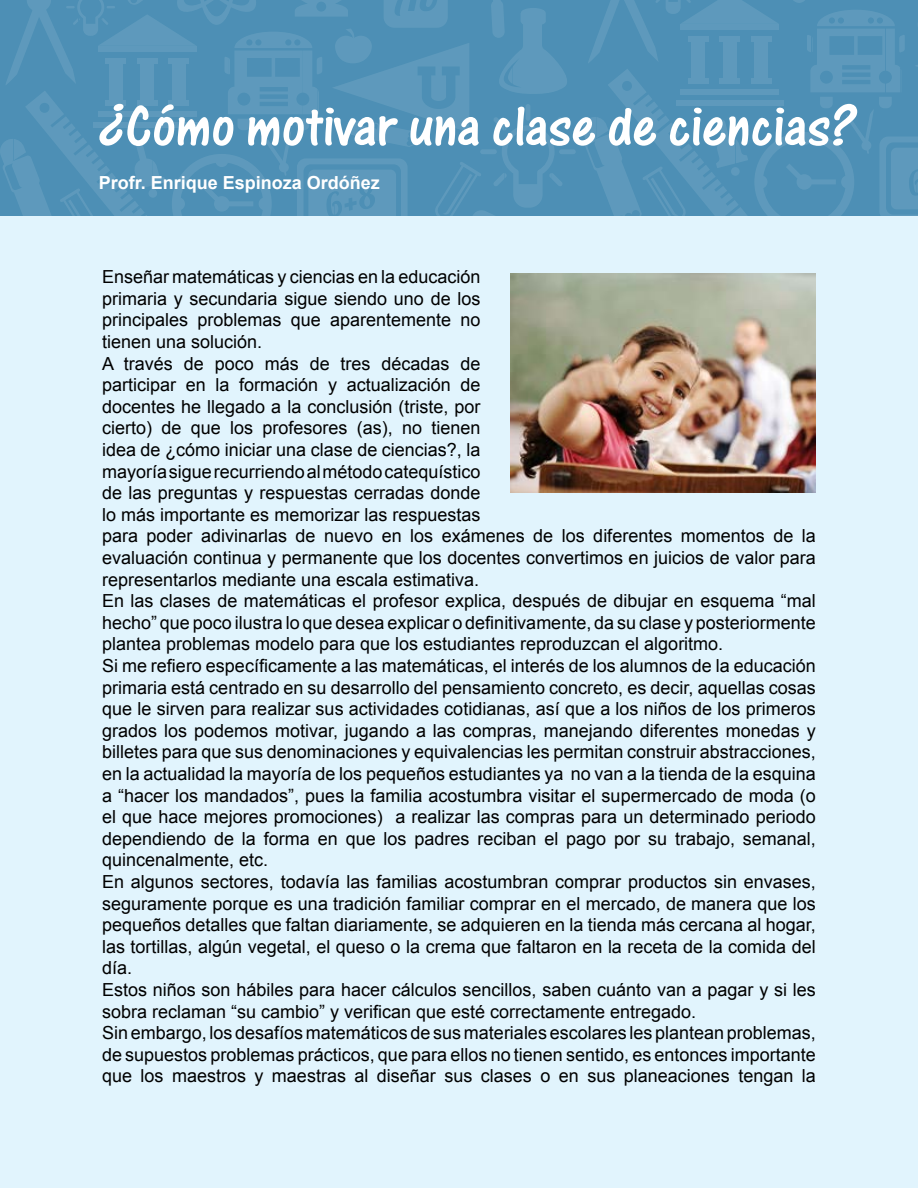
<style>
.page{position:relative;width:918px;height:1188px;background:#fff}
.page>*{position:absolute;margin:0;border:0;box-sizing:border-box;transform-origin:0 0}
.t1{font:60px "One Stroke Script Let Plain";color:#fff}
.t2{font:18px/21.6px "Arial";color:#000}
.t3{font:700 18px "Arial";color:#fff}
</style>
<div class="page">
<svg style="left:0;top:0;width:918px;height:216px;background:#5292b7"></svg>
<div style="left:0;top:216px;width:918px;height:972px;background:#e1f4fd"></div>
<img style="left:510px;top:273px;width:306px;height:219px">
<h1 class="t1" style="left:99px;top:92px;width:760px">¿Cómo motivar una clase de ciencias?</h1>
<p class="t3" style="left:99px;top:171px;width:283px">Profr. Enrique Espinoza Ordóñez</p>
<p class="t2" style="left:102px;top:266px;width:715px">Enseñar matemáticas y ciencias en la educación<br>primaria y secundaria sigue siendo uno de los<br>principales problemas que aparentemente no<br>tienen una solución.<br>A través de poco más de tres décadas de<br>participar en la formación y actualización de<br>docentes he llegado a la conclusión (triste, por<br>cierto) de que los profesores (as), no tienen<br>idea de ¿cómo iniciar una clase de ciencias?, la<br>mayoría sigue recurriendo al método catequístico<br>de las preguntas y respuestas cerradas donde<br>lo más importante es memorizar las respuestas<br>para poder adivinarlas de nuevo en los exámenes de los diferentes momentos de la evaluación continua y permanente que los docentes convertimos en juicios de valor para representarlos mediante una escala estimativa.<br>En las clases de matemáticas el profesor explica, después de dibujar en esquema “mal hecho” que poco ilustra lo que desea explicar o definitivamente, da su clase y posteriormente plantea problemas modelo para que los estudiantes reproduzcan el algoritmo.<br>Si me refiero específicamente a las matemáticas, el interés de los alumnos de la educación primaria está centrado en su desarrollo del pensamiento concreto, es decir, aquellas cosas que le sirven para realizar sus actividades cotidianas, así que a los niños de los primeros grados los podemos motivar, jugando a las compras, manejando diferentes monedas y billetes para que sus denominaciones y equivalencias les permitan construir abstracciones, en la actualidad la mayoría de los pequeños estudiantes ya no van a la tienda de la esquina a “hacer los mandados”, pues la familia acostumbra visitar el supermercado de moda (o el que hace mejores promociones) a realizar las compras para un determinado periodo dependiendo de la forma en que los padres reciban el pago por su trabajo, semanal, quincenalmente, etc.<br>En algunos sectores, todavía las familias acostumbran comprar productos sin envases, seguramente porque es una tradición familiar comprar en el mercado, de manera que los pequeños detalles que faltan diariamente, se adquieren en la tienda más cercana al hogar, las tortillas, algún vegetal, el queso o la crema que faltaron en la receta de la comida del día.<br>Estos niños son hábiles para hacer cálculos sencillos, saben cuánto van a pagar y si les sobra reclaman “su cambio” y verifican que esté correctamente entregado.<br>Sin embargo, los desafíos matemáticos de sus materiales escolares les plantean problemas, de supuestos problemas prácticos, que para ellos no tienen sentido, es entonces importante que los maestros y maestras al diseñar sus clases o en sus planeaciones tengan la</p>
</div>
